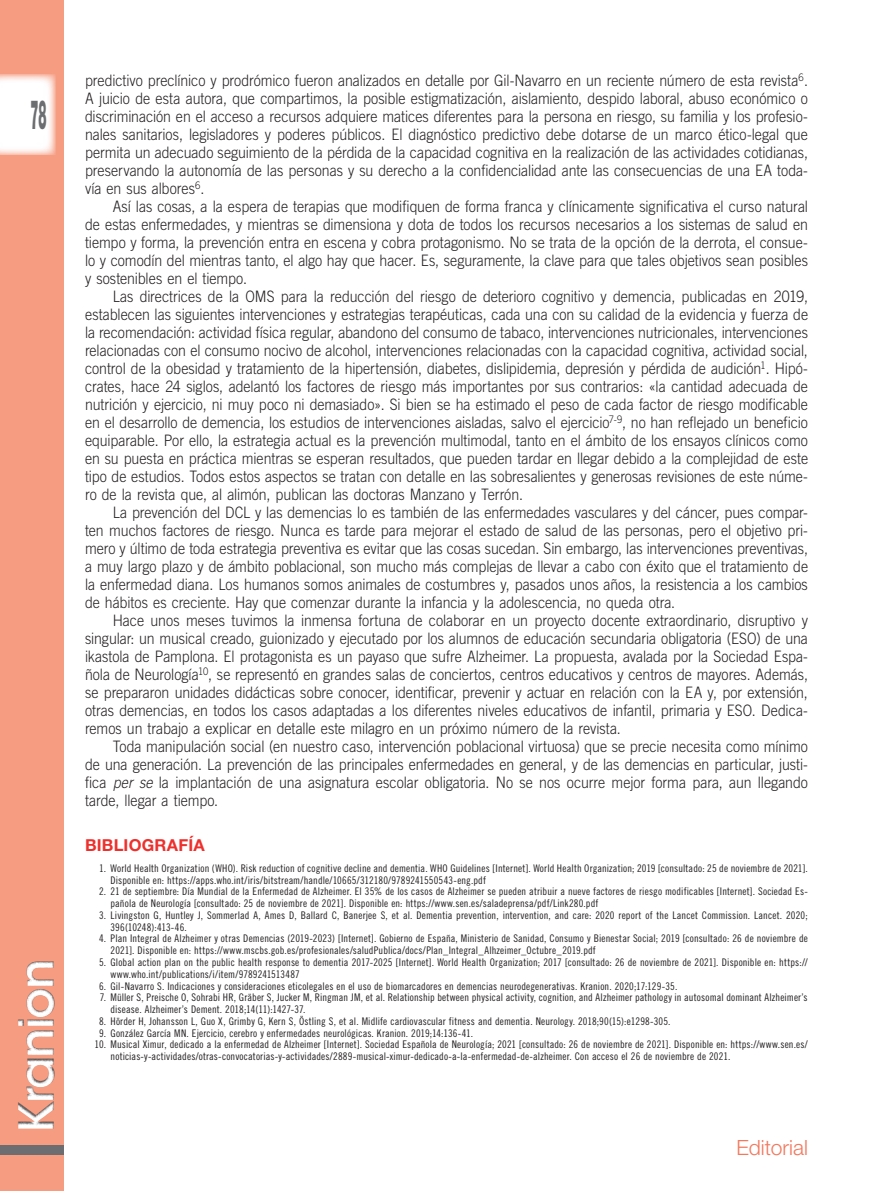
<style>
.page{position:relative;width:893px;height:1191px;background:#fff}
.page>*{position:absolute;margin:0;border:0;box-sizing:border-box;transform-origin:0 0}
.t1{font:600 48.15px "ITC Avant Garde Std";letter-spacing:-.04em;color:#fff}
.t2{font:900 40.5px "Helvetica Neue LT Std";color:#6c6d70;scale:.3 1}
.t3{font:300 21px "Helvetica Neue LT Std";color:#f3785d}
.t4{font:700 16.5px "Helvetica Neue LT Std";letter-spacing:.015em;color:#ee302d}
.t5{font:300 15.75px/18px "Trade Gothic LT Std";letter-spacing:-.005em;color:#231f20;text-align:justify;scale:.9 1}
.t6{font:10.5px/11.7px "Trade Gothic LT Std Cn 18";letter-spacing:.015em;color:#231f20}
.s1{font-style:italic}
</style>
<div class="page">
<div style="left:0;top:0;width:64px;height:1191px;background:#f69c81"></div>
<div style="left:0;top:1145px;width:64px;height:9px;background:#6c6d70"></div>
<div style="left:5px;top:900px;width:62px;height:240px;background:#231f20;opacity:.75"></div>
<svg style="left:0;top:74px;width:55px;height:81px;background:#fdf5f2"></svg>
<h2 class="t2" style="left:30px;top:91px;width:56px">78</h2>
<h1 class="t1" style="left:6px;top:1133px;width:176px;rotate:-90deg">Kranion</h1>
<p class="t5" style="left:85px;top:71px;width:805px">predictivo preclínico y prodrómico fueron analizados en detalle por Gil-Navarro en un reciente número de esta revista<sup>6</sup>.<br>A juicio de esta autora, que compartimos, la posible estigmatización, aislamiento, despido laboral, abuso económico o discriminación en el acceso a recursos adquiere matices diferentes para la persona en riesgo, su familia y los profesio&shy;nales sanitarios, legisladores y poderes públicos. El diagnóstico predictivo debe dotarse de un marco ético-legal que permita un adecuado seguimiento de la pérdida de la capacidad cognitiva en la realización de las actividades cotidianas, preservando la autonomía de las personas y su derecho a la confidencialidad ante las consecuencias de una EA toda&shy;vía en sus albores<sup>6</sup>.</p>
<p class="t5" style="left:85px;top:197px;width:805px;text-indent:28px">Así las cosas, a la espera de terapias que modifiquen de forma franca y clínicamente significativa el curso natural de estas enfermedades, y mientras se dimensiona y dota de todos los recursos necesarios a los sistemas de salud en tiempo y forma, la prevención entra en escena y cobra protagonismo. No se trata de la opción de la derrota, el consue&shy;lo y comodín del mientras tanto, el algo hay que hacer. Es, seguramente, la clave para que tales objetivos sean posibles y sostenibles en el tiempo.</p>
<p class="t5" style="left:85px;top:287px;width:805px;text-indent:28px">Las directrices de la OMS para la reducción del riesgo de deterioro cognitivo y demencia, publicadas en 2019, establecen las siguientes intervenciones y estrategias terapéuticas, cada una con su calidad de la evidencia y fuerza de la recomendación: actividad física regular, abandono del consumo de tabaco, intervenciones nutricionales, intervenciones relacionadas con el consumo nocivo de alcohol, intervenciones relacionadas con la capacidad cognitiva, actividad social, control de la obesidad y tratamiento de la hipertensión, diabetes, dislipidemia, depresión y pérdida de audición<sup>1</sup>. Hipó&shy;crates, hace 24 siglos, adelantó los factores de riesgo más importantes por sus contrarios: «la cantidad adecuada de nutrición y ejercicio, ni muy poco ni demasiado». Si bien se ha estimado el peso de cada factor de riesgo modificable en el desarrollo de demencia, los estudios de intervenciones aisladas, salvo el ejercicio<sup>7-9</sup>, no han reflejado un beneficio equiparable. Por ello, la estrategia actual es la prevención multimodal, tanto en el ámbito de los ensayos clínicos como en su puesta en práctica mientras se esperan resultados, que pueden tardar en llegar debido a la complejidad de este tipo de estudios. Todos estos aspectos se tratan con detalle en las sobresalientes y generosas revisiones de este núme&shy;ro de la revista que, al alimón, publican las doctoras Manzano y Terrón.</p>
<p class="t5" style="left:85px;top:503px;width:805px;text-indent:28px">La prevención del DCL y las demencias lo es también de las enfermedades vasculares y del cáncer, pues compar&shy;ten muchos factores de riesgo. Nunca es tarde para mejorar el estado de salud de las personas, pero el objetivo pri&shy;mero y último de toda estrategia preventiva es evitar que las cosas sucedan. Sin embargo, las intervenciones preventivas, a muy largo plazo y de ámbito poblacional, son mucho más complejas de llevar a cabo con éxito que el tratamiento de la enfermedad diana. Los humanos somos animales de costumbres y, pasados unos años, la resistencia a los cambios de hábitos es creciente. Hay que comenzar durante la infancia y la adolescencia, no queda otra.</p>
<p class="t5" style="left:85px;top:611px;width:805px;text-indent:28px">Hace unos meses tuvimos la inmensa fortuna de colaborar en un proyecto docente extraordinario, disruptivo y singular: un musical creado, guionizado y ejecutado por los alumnos de educación secundaria obligatoria (ESO) de una ikastola de Pamplona. El protagonista es un payaso que sufre Alzheimer. La propuesta, avalada por la Sociedad Espa&shy;ñola de Neurología<sup>10</sup>, se representó en grandes salas de conciertos, centros educativos y centros de mayores. Además, se prepararon unidades didácticas sobre conocer, identificar, prevenir y actuar en relación con la EA y, por extensión, otras demencias, en todos los casos adaptadas a los diferentes niveles educativos de infantil, primaria y ESO. Dedica&shy;remos un trabajo a explicar en detalle este milagro en un próximo número de la revista.</p>
<p class="t5" style="left:85px;top:737px;width:805px;text-indent:28px">Toda manipulación social (en nuestro caso, intervención poblacional virtuosa) que se precie necesita como mínimo de una generación. La prevención de las principales enfermedades en general, y de las demencias en particular, justi&shy;fica <span class="s1">per se</span> la implantación de una asignatura escolar obligatoria. No se nos ocurre mejor forma para, aun llegando tarde, llegar a tiempo.</p>
<p class="t4" style="left:85px;top:835px;width:121px">BIBLIOGRAFÍA</p>
<p class="t6" style="left:111px;top:862px;width:699px;text-indent:-11px">1. World Health Organization (WHO). Risk reduction of cognitive decline and dementia. WHO Guidelines [Internet]. World Health Organization; 2019 [consultado: 25 de noviembre de 2021].<br>Disponible en: https://apps.who.int/iris/bitstream/handle/10665/312180/9789241550543-eng.pdf</p>
<p class="t6" style="left:111px;top:885px;width:699px;text-indent:-11px">2. 21 de septiembre: Día Mundial de la Enfermedad de Alzheimer. El 35% de los casos de Alzheimer se pueden atribuir a nueve factores de riesgo modificables [Internet]. Sociedad Es&shy;pañola de Neurología [consultado: 25 de noviembre de 2021]. Disponible en: https://www.sen.es/saladeprensa/pdf/Link280.pdf</p>
<p class="t6" style="left:111px;top:909px;width:699px;text-indent:-11px">3. Livingston G, Huntley J, Sommerlad A, Ames D, Ballard C, Banerjee S, et al. Dementia prevention, intervention, and care: 2020 report of the Lancet Commission. Lancet. 2020;<br>396(10248):413-46.</p>
<p class="t6" style="left:111px;top:932px;width:699px;text-indent:-11px">4. Plan Integral de Alzheimer y otras Demencias (2019-2023) [Internet]. Gobierno de España, Ministerio de Sanidad, Consumo y Bienestar Social; 2019 [consultado: 26 de noviembre de<br>2021]. Disponible en: https://www.mscbs.gob.es/profesionales/saludPublica/docs/Plan_Integral_Alhzeimer_Octubre_2019.pdf</p>
<p class="t6" style="left:111px;top:956px;width:699px;text-indent:-11px">5. Global action plan on the public health response to dementia 2017-2025 [Internet]. World Health Organization; 2017 [consultado: 26 de noviembre de 2021]. Disponible en: https:// www.who.int/publications/i/item/9789241513487</p>
<p class="t6" style="left:99px;top:979px;width:580px">6. Gil-Navarro S. Indicaciones y consideraciones eticolegales en el uso de biomarcadores en demencias neurodegenerativas. Kranion. 2020;17:129-35.</p>
<p class="t6" style="left:111px;top:991px;width:699px;text-indent:-11px">7. Müller S, Preische O, Sohrabi HR, Gräber S, Jucker M, Ringman JM, et al. Relationship between physical activity, cognition, and Alzheimer pathology in autosomal dominant Alzheimer’s disease. Alzheimer’s Dement. 2018;14(11):1427-37.</p>
<p class="t6" style="left:99px;top:1015px;width:573px">8. Hörder H, Johansson L, Guo X, Grimby G, Kern S, Östling S, et al. Midlife cardiovascular fitness and dementia. Neurology. 2018;90(15):e1298-305.</p>
<p class="t6" style="left:99px;top:1026px;width:375px">9. González García MN. Ejercicio, cerebro y enfermedades neurológicas. Kranion. 2019;14:136-41.</p>
<p class="t6" style="left:111px;top:1038px;width:699px;text-indent:-16px">10. Musical Ximur, dedicado a la enfermedad de Alzheimer [Internet]. Sociedad Española de Neurología; 2021 [consultado: 26 de noviembre de 2021]. Disponible en: https://www.sen.es/ noticias-y-actividades/otras-convocatorias-y-actividades/2889-musical-ximur-dedicado-a-la-enfermedad-de-alzheimer. Con acceso el 26 de noviembre de 2021.</p>
<h3 class="t3" style="left:736px;top:1134px;width:73px">Editorial</h3>
</div>
